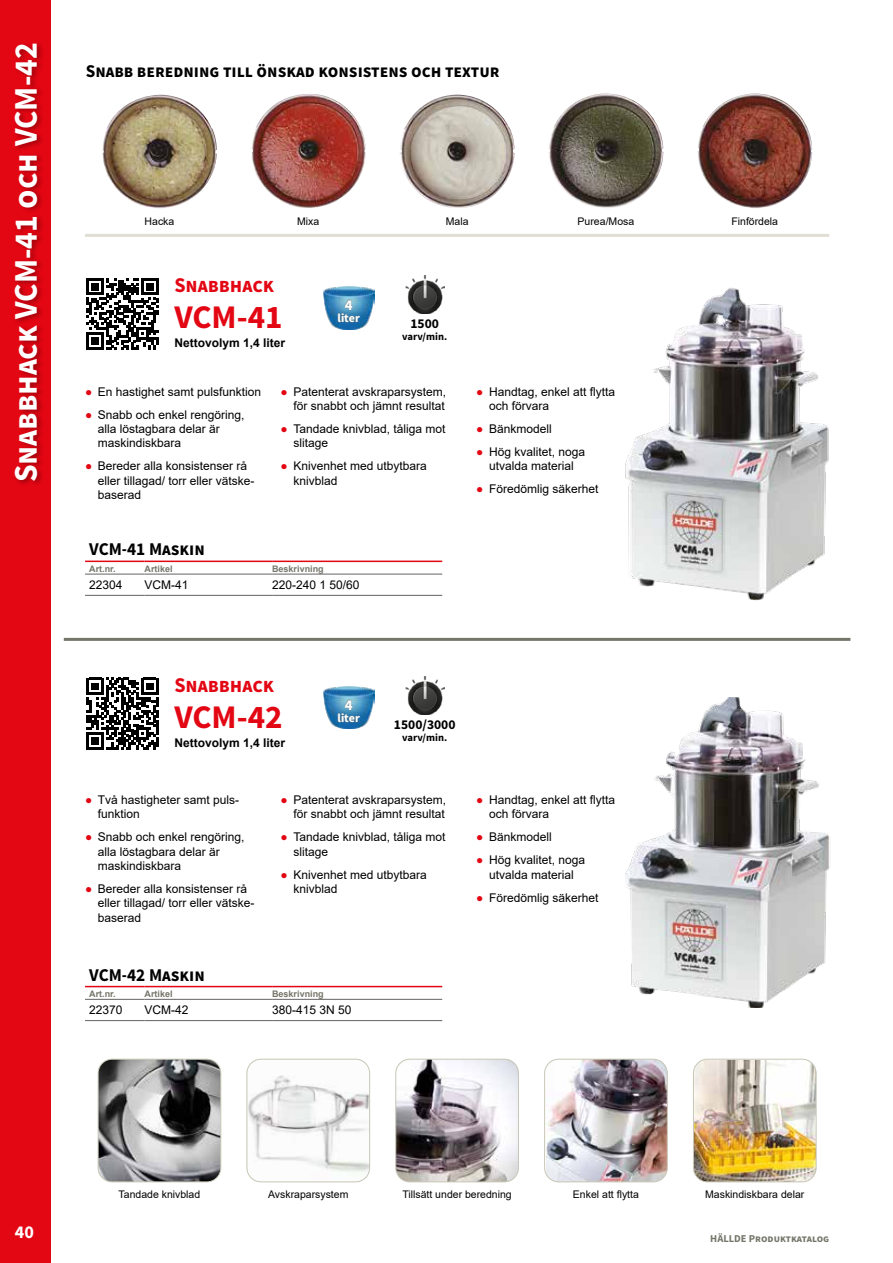
<style>
.page{position:relative;width:893px;height:1263px;background:#fff}
.page>*{position:absolute;margin:0;border:0;box-sizing:border-box;transform-origin:0 0}
.t1{font:700 33px "Source Sans Pro";color:#fff;scale:.96 1}
.t2{font:700 33px "Source Sans Pro";color:#e30613}
.t3{font:700 21px "Source Sans Pro";color:#e30613;scale:.96 1}
.t4{font:700 18px "Source Sans Pro";color:#000;scale:.96 1}
.t5{font:700 18px "Source Sans Pro";color:#fff}
.t6{font:700 15px "Source Sans Pro";color:#fff}
.t7{font:700 13.5px "Source Sans Pro";color:#000}
.t8{font:12px/14.4px "Arial";color:#000}
.t9{font:700 12px "Arial";color:#000}
.t10{font:700 12px "Source Sans Pro";color:#fff}
.t11{font:10.5px "Arial";color:#000}
.t12{font:700 10.5px "Source Sans Pro";color:#76756a}
.t13{font:700 10.5px "Source Sans Pro";color:#000}
.t14{font:700 9px "Arial";color:#76756a}
.s1{color:#e30613}
</style>
<div class="page">
<div style="left:0;top:0;width:51px;height:1263px;background:#e30613"></div>
<img style="left:102px;top:95px;width:115px;height:113px">
<img style="left:251px;top:94px;width:115px;height:114px">
<img style="left:400px;top:95px;width:114px;height:113px">
<img style="left:549px;top:94px;width:114px;height:114px">
<img style="left:697px;top:94px;width:115px;height:114px">
<hr style="left:85px;top:234px;width:744px;height:3px;background:#e0ded4">
<img style="left:98px;top:1059px;width:123px;height:123px">
<div style="left:98px;top:1059px;width:123px;height:123px;border:1px solid #c8c6b6;border-radius:14px"></div>
<img style="left:247px;top:1059px;width:123px;height:123px">
<div style="left:247px;top:1059px;width:123px;height:123px;border:1px solid #c8c6b6;border-radius:14px"></div>
<img style="left:397px;top:1059px;width:121px;height:123px">
<div style="left:395px;top:1059px;width:124px;height:123px;border:1px solid #c8c6b6;border-radius:14px"></div>
<img style="left:546px;top:1059px;width:121px;height:123px">
<div style="left:544px;top:1059px;width:124px;height:123px;border:1px solid #c8c6b6;border-radius:14px"></div>
<img style="left:693px;top:1060px;width:123px;height:122px">
<div style="left:693px;top:1059px;width:123px;height:123px;border:1px solid #c8c6b6;border-radius:14px"></div>
<img style="left:625px;top:697px;width:206px;height:310px">
<img style="left:625px;top:288px;width:204px;height:312px">
<hr style="left:85px;top:561px;width:60px;height:1px;background:#e30613">
<hr style="left:145px;top:561px;width:127px;height:1px;background:#e30613">
<hr style="left:272px;top:561px;width:170px;height:1px;background:#e30613">
<hr style="left:85px;top:574px;width:60px;height:1px;background:#646363">
<hr style="left:145px;top:574px;width:127px;height:1px;background:#646363">
<hr style="left:272px;top:574px;width:170px;height:1px;background:#646363">
<hr style="left:85px;top:595px;width:60px;height:1px;background:#646363">
<hr style="left:145px;top:595px;width:127px;height:1px;background:#646363">
<hr style="left:272px;top:595px;width:170px;height:1px;background:#646363">
<hr style="left:85px;top:986px;width:60px;height:1px;background:#e30613">
<hr style="left:145px;top:986px;width:127px;height:1px;background:#e30613">
<hr style="left:272px;top:986px;width:170px;height:1px;background:#e30613">
<hr style="left:85px;top:999px;width:60px;height:1px;background:#646363">
<hr style="left:145px;top:999px;width:127px;height:1px;background:#646363">
<hr style="left:272px;top:999px;width:170px;height:1px;background:#646363">
<hr style="left:85px;top:1020px;width:60px;height:1px;background:#646363">
<hr style="left:145px;top:1020px;width:127px;height:1px;background:#646363">
<hr style="left:272px;top:1020px;width:170px;height:1px;background:#646363">
<svg style="left:86px;top:278px;width:72px;height:72px"></svg>
<svg style="left:86px;top:677px;width:72px;height:72px"></svg>
<hr style="left:64px;top:638px;width:786px;height:3px;background:#76756a">
<div style="left:13px;top:41px;width:31px;height:447px;background:#000;opacity:.3"></div>
<img style="left:323px;top:287px;width:51px;height:42px">
<svg style="left:337px;top:299px;width:24px;height:24px"></svg>
<img style="left:323px;top:686px;width:51px;height:43px">
<svg style="left:337px;top:699px;width:24px;height:24px"></svg>
<img style="left:405px;top:275px;width:39px;height:38px">
<img style="left:405px;top:676px;width:39px;height:38px">
<h1 class="t1" style="left:5px;top:482px;width:460px;rotate:-90deg">Snabbhack VCM-41 och VCM-42</h1>
<h3 class="t4" style="left:86px;top:60px;width:433px">Snabb beredning till önskad konsistens och textur</h3>
<p class="t11" style="left:145px;top:214px;width:31px">Hacka</p>
<p class="t11" style="left:297px;top:214px;width:24px">Mixa</p>
<p class="t11" style="left:446px;top:214px;width:24px">Mala</p>
<p class="t11" style="left:578px;top:214px;width:58px">Purea/Mosa</p>
<p class="t11" style="left:731px;top:214px;width:48px">Finfördela</p>
<h2 class="t3" style="left:174px;top:272px;width:105px">Snabbhack</h2>
<h1 class="t2" style="left:174px;top:296px;width:110px">VCM-41</h1>
<p class="t9" style="left:174px;top:334px;width:112px">Nettovolym 1,4 liter</p>
<p class="t6" style="left:345px;top:295px;width:9px">4</p>
<p class="t10" style="left:338px;top:310px;width:24px">liter</p>
<p class="t7" style="left:410px;top:315px;width:30px">1500</p>
<p class="t13" style="left:402px;top:330px;width:47px">varv/min.</p>
<p class="t8" style="left:85px;top:384px;width:178px"><span class="s1">●</span> En hastighet samt pulsfunktion</p>
<p class="t8" style="left:98px;top:407px;width:148px;text-indent:-13px"><span class="s1">●</span> Snabb och enkel rengöring, alla löstagbara delar är maskindiskbara</p>
<p class="t8" style="left:98px;top:459px;width:157px;text-indent:-13px"><span class="s1">●</span> Bereder alla konsistenser rå eller tillagad/ torr eller vätske&shy;baserad</p>
<p class="t8" style="left:281px;top:384px;width:167px;text-align:right"><span class="s1">●</span> Patenterat avskraparsystem, för snabbt och jämnt resultat</p>
<p class="t8" style="left:293px;top:421px;width:154px;text-indent:-13px"><span class="s1">●</span> Tandade knivblad, tåliga mot slitage</p>
<p class="t8" style="left:293px;top:459px;width:135px;text-indent:-13px"><span class="s1">●</span> Knivenhet med utbytbara knivblad</p>
<h3 class="t4" style="left:89px;top:538px;width:122px">VCM-41 Maskin</h3>
<p class="t14" style="left:89px;top:562px;width:28px">Art.nr.</p>
<p class="t14" style="left:145px;top:562px;width:30px">Artikel</p>
<p class="t14" style="left:272px;top:562px;width:53px">Beskrivning</p>
<p class="t8" style="left:89px;top:578px;width:35px">22304</p>
<p class="t8" style="left:145px;top:578px;width:46px">VCM-41</p>
<p class="t8" style="left:272px;top:578px;width:89px">220-240 1 50/60</p>
<p class="t8" style="left:489px;top:384px;width:128px;text-indent:-13px"><span class="s1">●</span> Handtag, enkel att flytta och förvara</p>
<p class="t8" style="left:476px;top:422px;width:77px"><span class="s1">●</span> Bänkmodell</p>
<p class="t8" style="left:476px;top:444px;width:110px;text-align:center"><span class="s1">●</span> Hög kvalitet, noga utvalda material</p>
<p class="t8" style="left:476px;top:482px;width:124px"><span class="s1">●</span> Föredömlig säkerhet</p>
<h2 class="t3" style="left:174px;top:671px;width:105px">Snabbhack</h2>
<h1 class="t2" style="left:174px;top:696px;width:110px">VCM-42</h1>
<p class="t9" style="left:174px;top:734px;width:112px">Nettovolym 1,4 liter</p>
<p class="t6" style="left:345px;top:695px;width:9px">4</p>
<p class="t10" style="left:338px;top:710px;width:24px">liter</p>
<p class="t7" style="left:394px;top:716px;width:63px">1500/3000</p>
<p class="t13" style="left:402px;top:730px;width:47px">varv/min.</p>
<p class="t8" style="left:98px;top:792px;width:142px;text-indent:-13px"><span class="s1">●</span> Två hastigheter samt puls&shy;funktion</p>
<p class="t8" style="left:98px;top:830px;width:148px;text-indent:-13px"><span class="s1">●</span> Snabb och enkel rengöring, alla löstagbara delar är maskindiskbara</p>
<p class="t8" style="left:98px;top:881px;width:157px;text-indent:-13px"><span class="s1">●</span> Bereder alla konsistenser rå eller tillagad/ torr eller vätske&shy;baserad</p>
<p class="t8" style="left:281px;top:792px;width:167px;text-align:right"><span class="s1">●</span> Patenterat avskraparsystem, för snabbt och jämnt resultat</p>
<p class="t8" style="left:293px;top:830px;width:154px;text-indent:-13px"><span class="s1">●</span> Tandade knivblad, tåliga mot slitage</p>
<p class="t8" style="left:293px;top:867px;width:135px;text-indent:-13px"><span class="s1">●</span> Knivenhet med utbytbara knivblad</p>
<h3 class="t4" style="left:89px;top:963px;width:122px">VCM-42 Maskin</h3>
<p class="t14" style="left:89px;top:988px;width:28px">Art.nr.</p>
<p class="t14" style="left:145px;top:988px;width:30px">Artikel</p>
<p class="t14" style="left:272px;top:988px;width:53px">Beskrivning</p>
<p class="t8" style="left:89px;top:1003px;width:35px">22370</p>
<p class="t8" style="left:145px;top:1003px;width:46px">VCM-42</p>
<p class="t8" style="left:272px;top:1003px;width:81px">380-415 3N 50</p>
<p class="t8" style="left:489px;top:792px;width:128px;text-indent:-13px"><span class="s1">●</span> Handtag, enkel att flytta och förvara</p>
<p class="t8" style="left:476px;top:830px;width:77px"><span class="s1">●</span> Bänkmodell</p>
<p class="t8" style="left:476px;top:853px;width:110px;text-align:center"><span class="s1">●</span> Hög kvalitet, noga utvalda material</p>
<p class="t8" style="left:476px;top:890px;width:124px"><span class="s1">●</span> Föredömlig säkerhet</p>
<h3 class="t5" style="left:15px;top:1221px;width:21px">40</h3>
<p class="t11" style="left:119px;top:1187px;width:83px">Tandade knivblad</p>
<p class="t11" style="left:268px;top:1187px;width:82px">Avskraparsystem</p>
<p class="t11" style="left:402px;top:1187px;width:111px">Tillsätt under beredning</p>
<p class="t11" style="left:573px;top:1187px;width:67px">Enkel att flytta</p>
<p class="t11" style="left:705px;top:1187px;width:101px">Maskindiskbara delar</p>
<p class="t12" style="left:710px;top:1231px;width:120px">HÄLLDE Produktkatalog</p>
</div>
